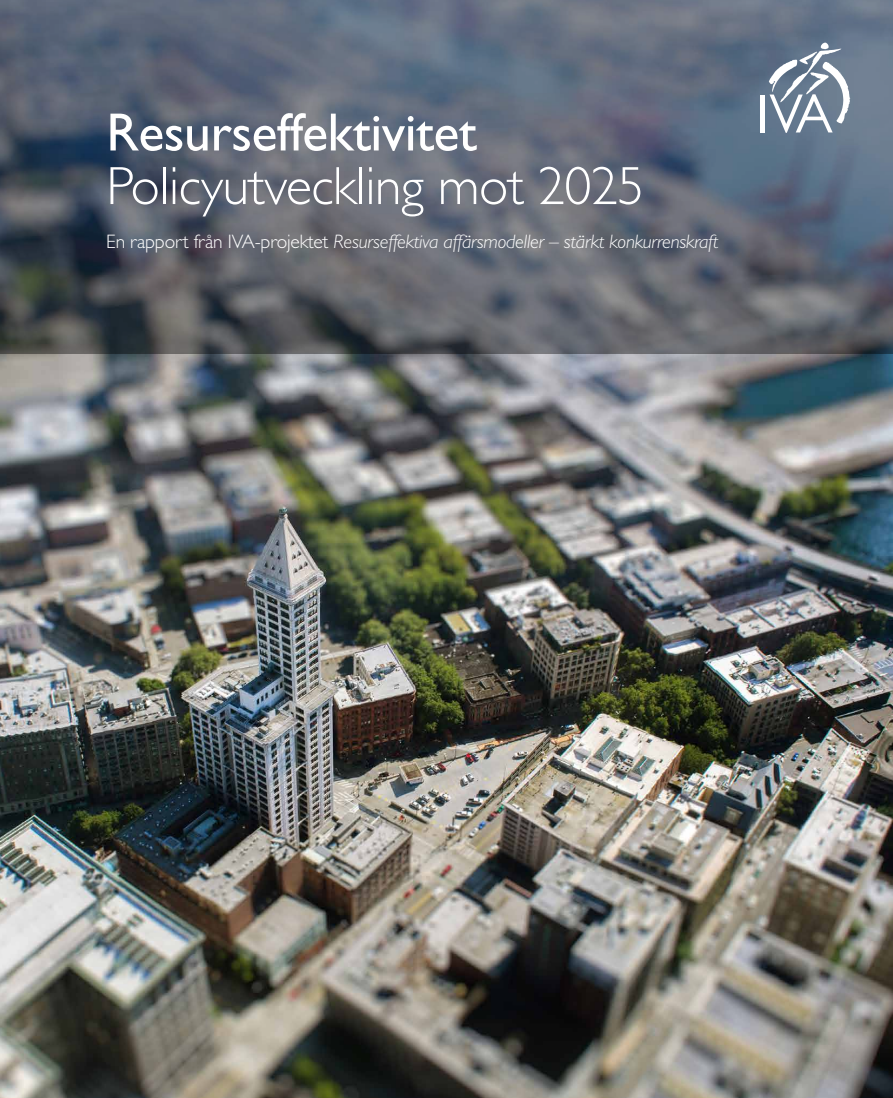
<style>
.page{position:relative;width:893px;height:1098px;background:#fff}
.page>*{position:absolute;margin:0;border:0;box-sizing:border-box;transform-origin:0 0}
.t1{font:300 54px "Gill Sans Std";letter-spacing:-.01em;color:#fff}
.t2{font:54px "Gill Sans Std";letter-spacing:-.01em;color:#fff}
.t3{font:italic 300 19.5px "Gill Sans Std";letter-spacing:-.01em;color:#fff}
.s1{font-style:normal}
</style>
<div class="page">
<img style="left:0;top:353px;width:893px;height:744px">
<svg style="left:0;top:0;width:893px;height:353px;background:#5d6572"></svg>
<hr style="left:761px;top:94px;width:4px;height:38px;background:#fff">
<svg style="left:769px;top:43px;width:81px;height:90px"></svg>
<h1 class="t2" style="left:106px;top:101px;width:372px">Resurseffektivitet</h1>
<h1 class="t1" style="left:106px;top:155px;width:540px">Policyutveckling mot 2025</h1>
<p class="t3" style="left:106px;top:230px;width:614px"><span class="s1">En rapport från IVA-projektet</span> Resurseffektiva affärsmodeller – stärkt konkurrenskraft</p>
</div>
